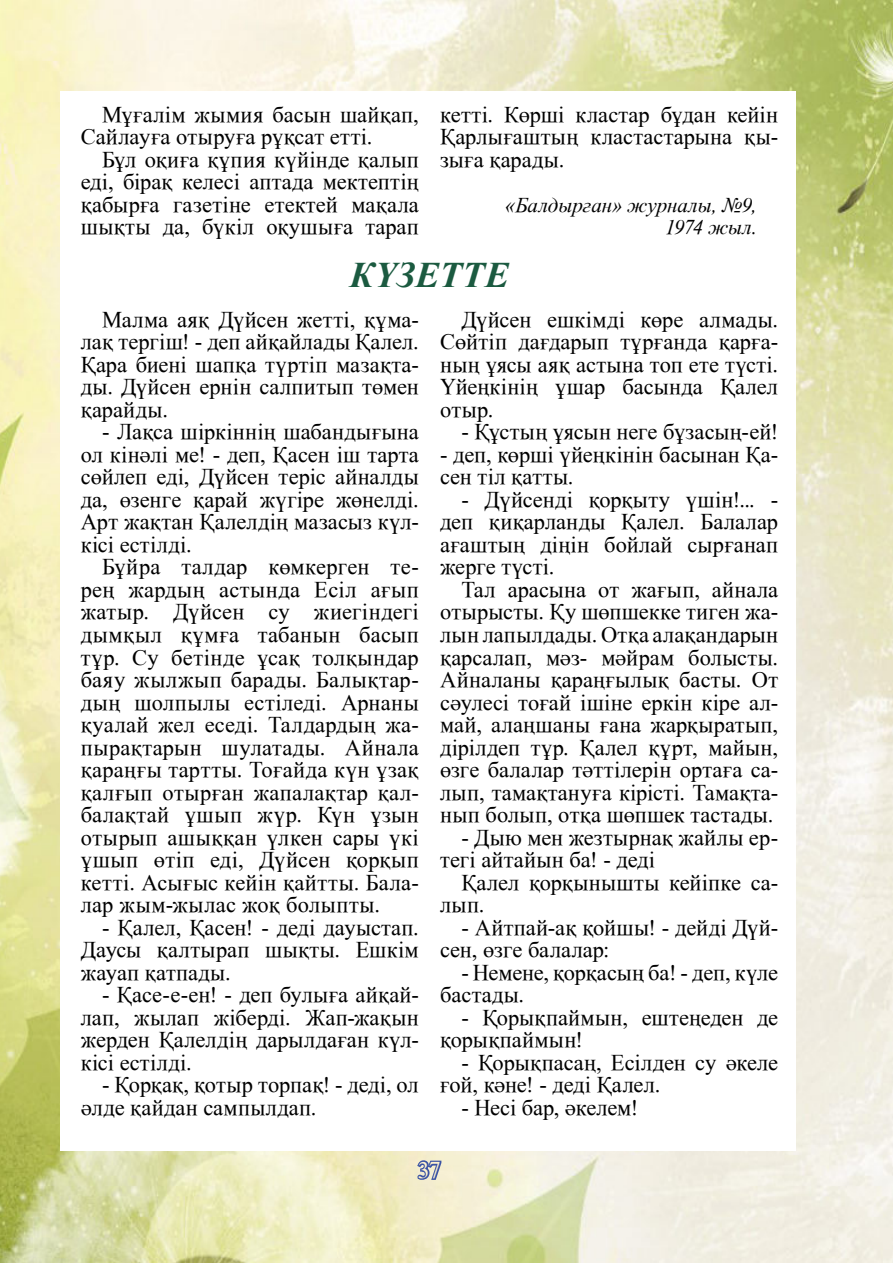
<style>
.page{position:relative;width:893px;height:1263px;background:#fff}
.page>*{position:absolute;margin:0;border:0;box-sizing:border-box;transform-origin:0 0}
.t1{font:italic 700 36px "Times New Roman";letter-spacing:.01em;color:#1b5a40}
.t2{font:24px "Times New Roman KZ";color:#fff3ce}
.t3{font:22.5px/22.5px "Times New Roman KZ";letter-spacing:.005em;color:#000;text-align:justify}
.t4{font:21px/22.5px "Times New Roman KZ Italic";color:#000;text-align:right}
</style>
<div class="page">
<img style="left:0;top:0;width:893px;height:1263px">
<svg style="left:415px;top:1158px;width:28px;height:23px"></svg>
<div style="left:60px;top:91px;width:736px;height:1059px;background:#fff"></div>
<p class="t3" style="left:440px;top:103px;width:340px">кетті. Көрші кластар бұдан кейін Қарлығаштың кластастарына қы&shy;зыға қарады.</p>
<p class="t4" style="left:505px;top:193px;width:253px">«Балдырған» журналы, №9,<br>1974 жыл.</p>
<h1 class="t1" style="left:350px;top:250px;width:161px">күЗетте</h1>
<p class="t3" style="left:81px;top:308px;width:340px;text-indent:21px">Малма аяқ Дүйсен жетті, құма&shy;лақ тергіш! - деп айқайлады Қалел.<br>Қара биені шапқа түртіп мазақта&shy;ды. Дүйсен ернін салпитып төмен қарайды.</p>
<p class="t3" style="left:81px;top:420px;width:340px;text-indent:21px">- Лақса шіркіннің шабандығына ол кінәлі ме! - деп, Қасен іш тарта сөйлеп еді, Дүйсен теріс айналды да, өзенге қарай жүгіре жөнелді.<br>Арт жақтан Қалелдің мазасыз күл&shy;кісі естілді.</p>
<p class="t3" style="left:81px;top:555px;width:340px;text-indent:21px">Бұйра талдар көмкерген те&shy;рең жардың астында Есіл ағып жатыр. Дүйсен су жиегіндегі дымқыл құмға табанын басып тұр. Су бетінде ұсақ толқындар баяу жылжып барады. Балықтар&shy;дың шолпылы естіледі. Арнаны қуалай жел еседі. Талдардың жа&shy;пырақтарын шулатады. Айнала қараңғы тартты. Тоғайда күн ұзақ қалғып отырған жапалақтар қал&shy;балақтай ұшып жүр. Күн ұзын отырып ашыққан үлкен сары үкі ұшып өтіп еді, Дүйсен қорқып кетті. Асығыс кейін қайтты. Бала&shy;лар жым-жылас жоқ болыпты.</p>
<p class="t3" style="left:81px;top:915px;width:340px;text-indent:21px">- Қалел, Қасен! - деді дауыстап.<br>Даусы қалтырап шықты. Ешкім жауап қатпады.</p>
<p class="t3" style="left:81px;top:983px;width:340px;text-indent:21px">- Қасе-е-ен! - деп булыға айқай&shy;лап, жылап жіберді. Жап-жақын жерден Қалелдің дарылдаған күл&shy;кісі естілді.</p>
<p class="t3" style="left:81px;top:1073px;width:340px;text-indent:21px">- Қорқақ, қотыр торпақ! - деді, ол әлде қайдан сампылдап.</p>
<p class="t3" style="left:81px;top:103px;width:340px;text-indent:21px">Мұғалім жымия басын шайқап,<br>Сайлауға отыруға рұқсат етті.</p>
<p class="t3" style="left:81px;top:148px;width:340px;text-indent:21px">Бұл оқиға құпия күйінде қалып еді, бірақ келесі аптада мектептің қабырға газетіне етектей мақала шықты да, бүкіл оқушыға тарап</p>
<p class="t3" style="left:440px;top:308px;width:340px;text-indent:21px">Дүйсен ешкімді көре алмады.<br>Сөйтіп дағдарып тұрғанда қарға&shy;ның ұясы аяқ астына топ ете түсті.<br>Үйеңкінің ұшар басында Қалел отыр.</p>
<p class="t3" style="left:461px;top:420px;width:318px">- Құстың ұясын неге бұзасың-ей!</p>
<p class="t3" style="left:440px;top:443px;width:340px">- деп, көрші үйеңкінін басынан Қа&shy;сен тіл қатты.</p>
<p class="t3" style="left:440px;top:488px;width:340px;text-indent:21px">- Дүйсенді қорқыту үшін!... - деп қиқарланды Қалел. Балалар ағаштың діңін бойлай сырғанап жерге түсті.</p>
<p class="t3" style="left:440px;top:578px;width:340px;text-indent:21px">Тал арасына от жағып, айнала отырысты. Қу шөпшекке тиген жа&shy;лын лапылдады. Отқа алақандарын қарсалап, мәз- мәйрам болысты.<br>Айналаны қараңғылық басты. От сәулесі тоғай ішіне еркін кіре ал&shy;май, алаңшаны ғана жарқыратып, дірілдеп тұр. Қалел құрт, майын, өзге балалар тәттілерін ортаға са&shy;лып, тамақтануға кірісті. Тамақта&shy;нып болып, отқа шөпшек тастады.</p>
<p class="t3" style="left:440px;top:825px;width:340px;text-indent:21px">- Дыю мен жезтырнақ жайлы ер&shy;тегі айтайын ба! - деді</p>
<p class="t3" style="left:440px;top:870px;width:340px;text-indent:21px">Қалел қорқынышты кейіпке са&shy;лып.</p>
<p class="t3" style="left:440px;top:915px;width:340px;text-indent:21px">- Айтпай-ақ қойшы! - дейді Дүй&shy;сен, өзге балалар:</p>
<p class="t3" style="left:440px;top:960px;width:340px;text-indent:21px">- Немене, қорқасың ба! - деп, күле бастады.</p>
<p class="t3" style="left:440px;top:1005px;width:340px;text-indent:21px">- Қорықпаймын, ештеңеден де қорықпаймын!</p>
<p class="t3" style="left:440px;top:1050px;width:340px;text-indent:21px">- Қорықпасаң, Есілден су әкеле ғой, кәне! - деді Қалел.</p>
<p class="t3" style="left:461px;top:1095px;width:178px">- Несі бар, әкелем!</p>
<p class="t2" style="left:418px;top:1154px;width:24px">37</p>
</div>
